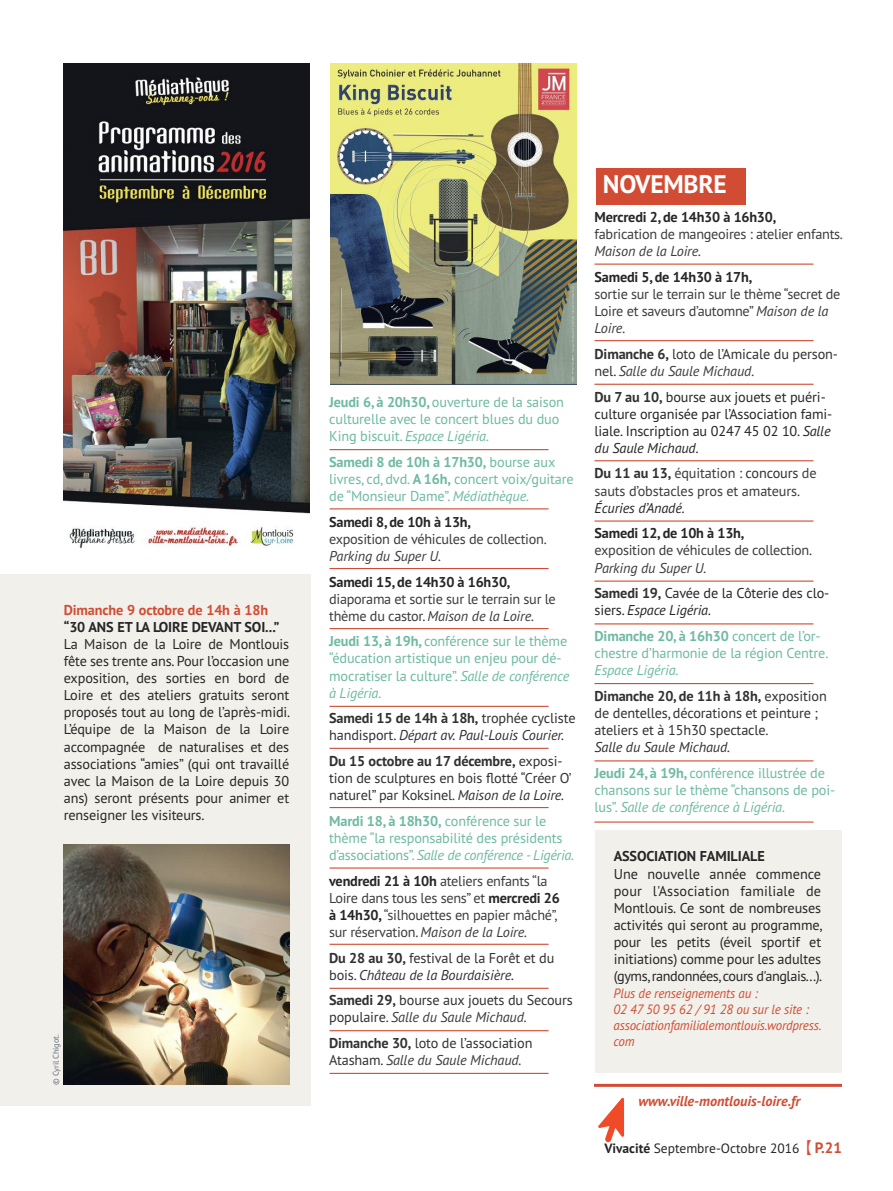
<style>
.page{position:relative;width:893px;height:1191px;background:#fff}
.page>*{position:absolute;margin:0;border:0;box-sizing:border-box;transform-origin:0 0}
.t1{font:700 25.5px "PT Sans";letter-spacing:-.01em;color:#fff}
.t2{font:14.25px/17.1px "PT Sans";letter-spacing:-.01em;color:#272627}
.t3{font:14.25px/17.1px "PT Sans";letter-spacing:-.01em;color:#6dbaa2}
.t4{font:14.25px/17.1px "PT Sans";letter-spacing:-.02em;color:#3d3c3c}
.t5{font:14.25px/17.1px "PT Sans";letter-spacing:-.01em;color:#323132}
.t6{font:700 14.25px "PT Sans";letter-spacing:-.015em;color:#272627}
.t7{font:italic 14.25px/17.1px "PT Sans";letter-spacing:-.01em;color:#323132}
.t8{font:700 14.25px/25.7px "PT Sans";letter-spacing:-.01em;color:#6dbaa2}
.t9{font:700 14.25px/25.7px "PT Sans";letter-spacing:-.01em;color:#323132}
.t10{font:italic 14.25px "PT Sans";letter-spacing:-.01em;color:#3d3c3c}
.t11{font:italic 700 14.25px "PT Sans";color:#d14c33}
.t12{font:700 14.25px "PT Sans";letter-spacing:-.01em;color:#d14c33}
.t13{font:italic 14.25px "PT Sans";letter-spacing:-.01em;color:#272627}
.t14{font:italic 13.5px/16.2px "PT Sans";letter-spacing:-.015em;color:#d14c33;scale:.96 1}
.t15{font:13.5px "PT Sans";color:#272627}
.t16{font:8.25px "PT Sans";letter-spacing:-.01em;color:#666f7a}
.s1{font-weight:700}
.s2{font-style:italic}
.s3{font-weight:700;font-style:normal}
.s4{font-style:normal}
.s5{font-weight:700;color:#272627}
.s6{font-style:italic;color:#3d3c3c}
.s7{font-weight:700;color:#323132}
.s8{color:#323132}
.s9{font-weight:400;color:#272627}
.s10{font-weight:400;font-style:italic;color:#272627}
.s11{font-weight:400}
.s12{font-weight:400;font-style:italic;color:#6dbaa2}
.s13{font-style:italic;color:#323132}
.s14{font-family:"Li Hei Pro";font-size:15px;color:#d14c33}
.s15{font-weight:700;font-size:15px;color:#d14c33}
</style>
<div class="page">
<div style="left:596px;top:168px;width:149px;height:37px;background:#d14c33"></div>
<hr style="left:594px;top:1083px;width:248px;height:3px;background:#d14c33">
<hr style="left:330px;top:449px;width:219px;height:1px;background:#d14c33">
<hr style="left:330px;top:508px;width:219px;height:1px;background:#d14c33">
<hr style="left:330px;top:568px;width:219px;height:1px;background:#d14c33">
<hr style="left:330px;top:628px;width:219px;height:1px;background:#d14c33">
<hr style="left:330px;top:706px;width:219px;height:1px;background:#d14c33">
<hr style="left:330px;top:747px;width:219px;height:2px;background:#d14c33">
<hr style="left:330px;top:807px;width:219px;height:1px;background:#d14c33">
<hr style="left:330px;top:867px;width:219px;height:1px;background:#d14c33">
<hr style="left:330px;top:943px;width:219px;height:1px;background:#d14c33">
<hr style="left:330px;top:987px;width:219px;height:2px;background:#d14c33">
<hr style="left:330px;top:1030px;width:219px;height:1px;background:#d14c33">
<hr style="left:330px;top:1072px;width:219px;height:2px;background:#d14c33">
<hr style="left:594px;top:263px;width:219px;height:2px;background:#d14c33">
<hr style="left:594px;top:340px;width:219px;height:1px;background:#d14c33">
<hr style="left:594px;top:384px;width:219px;height:1px;background:#d14c33">
<hr style="left:594px;top:460px;width:219px;height:1px;background:#d14c33">
<hr style="left:594px;top:520px;width:219px;height:1px;background:#d14c33">
<hr style="left:594px;top:580px;width:219px;height:1px;background:#d14c33">
<hr style="left:594px;top:623px;width:219px;height:1px;background:#d14c33">
<hr style="left:594px;top:683px;width:219px;height:1px;background:#d14c33">
<hr style="left:594px;top:760px;width:219px;height:1px;background:#d14c33">
<hr style="left:594px;top:821px;width:219px;height:1px;background:#d14c33">
<svg style="left:598px;top:1097px;width:26px;height:45px"></svg>
<div style="left:595px;top:830px;width:247px;height:243px;background:#f1f0ea"></div>
<div style="left:0;top:574px;width:310px;height:532px;background:#f1f0ea"></div>
<img style="left:330px;top:64px;width:247px;height:320px">
<img style="left:64px;top:64px;width:246px;height:485px">
<img style="left:64px;top:844px;width:225px;height:241px">
<p class="t12" style="left:64px;top:600px;width:206px">Dimanche 9 octobre de 14h à 18h</p>
<p class="t6" style="left:64px;top:617px;width:217px">“30 ANS ET LA LOIRE DEVANT SOI...”</p>
<p class="t2" style="left:64px;top:635px;width:228px;text-align:justify">La Maison de la Loire de Montlouis fête ses trente ans. Pour l’occasion une exposition, des sorties en bord de Loire et des ateliers gratuits seront proposés tout au long de l’après-midi.<br>L’équipe de la Maison de la Loire accompagnée de naturalises et des associations “amies” (qui ont travaillé avec la Maison de la Loire depuis 30 ans) seront présents pour animer et renseigner les visiteurs.</p>
<p class="t16" style="left:50px;top:1084px;width:52px;rotate:-90deg">© Cyril Chigot.</p>
<p class="t3" style="left:329px;top:393px;width:236px"><span class="s1">Jeudi 6, à 20h30,</span> ouverture de la saison culturelle avec le concert blues du duo<br>King biscuit. <span class="s2">Espace Ligéria.</span></p>
<p class="t3" style="left:329px;top:453px;width:246px"><span class="s1">Samedi 8 de 10h à 17h30,</span> bourse aux livres, cd, dvd. <span class="s1">A 16h,</span> concert voix/guitare de “Monsieur Dame”. <span class="s2">Médiathèque.</span></p>
<p class="t6" style="left:329px;top:512px;width:143px">Samedi 8, de 10h à 13h,</p>
<p class="t4" style="left:329px;top:530px;width:219px">exposition de véhicules de collection.</p>
<p class="t10" style="left:329px;top:547px;width:114px">Parking du Super U.</p>
<p class="t6" style="left:329px;top:572px;width:182px">Samedi 15, de 14h30 à 16h30,</p>
<p class="t4" style="left:329px;top:589px;width:228px">diaporama et sortie sur le terrain sur le thème du castor. <span class="s2">Maison de la Loire.</span></p>
<p class="t3" style="left:329px;top:632px;width:242px"><span class="s1">Jeudi 13, à 19h,</span> conférence sur le thème “éducation artistique un enjeu pour dé&shy;mocratiser la culture”. <span class="s2">Salle de conférence à Ligéria.</span></p>
<p class="t7" style="left:329px;top:709px;width:248px"><span class="s3">Samedi 15 de 14h à 18h,</span> <span class="s4">trophée cycliste handisport.</span> Départ av. Paul-Louis Courier.</p>
<p class="t5" style="left:329px;top:752px;width:244px"><span class="s1">Du 15 octobre au 17 décembre,</span> exposi&shy;tion de sculptures en bois flotté “Créer O’ naturel” par Koksinel. <span class="s2">Maison de la Loire.</span></p>
<p class="t3" style="left:329px;top:812px;width:246px"><span class="s1">Mardi 18, à 18h30,</span> conférence sur le thème “la responsabilité des présidents d’associations”. <span class="s2">Salle de conférence - Ligéria.</span></p>
<p class="t4" style="left:329px;top:871px;width:232px"><span class="s5">vendredi 21 à 10h</span> ateliers enfants “la Loire dans tous les sens” et <span class="s5">mercredi 26 à 14h30,</span> “silhouettes en papier mâché”, sur réservation. <span class="s2">Maison de la Loire.</span></p>
<p class="t5" style="left:329px;top:948px;width:227px"><span class="s1">Du 28 au 30,</span> festival de la Forêt et du bois. <span class="s2">Château de la Bourdaisière.</span></p>
<p class="t5" style="left:329px;top:991px;width:245px"><span class="s1">Samedi 29,</span> bourse aux jouets du Secours populaire. <span class="s6">Salle du Saule Michaud.</span></p>
<p class="t5" style="left:329px;top:1034px;width:205px"><span class="s1">Dimanche 30,</span> loto de l’association<br>Atasham. <span class="s6">Salle du Saule Michaud.</span></p>
<h1 class="t1" style="left:603px;top:167px;width:125px">NOVEMBRE</h1>
<p class="t6" style="left:595px;top:208px;width:183px">Mercredi 2, de 14h30 à 16h30,</p>
<p class="t4" style="left:595px;top:225px;width:250px">fabrication de mangeoires : atelier enfants.</p>
<p class="t10" style="left:595px;top:242px;width:108px">Maison de la Loire.</p>
<p class="t6" style="left:595px;top:267px;width:159px">Samedi 5, de 14h30 à 17h,</p>
<p class="t4" style="left:595px;top:285px;width:247px">sortie sur le terrain sur le thème “secret de<br>Loire et saveurs d’automne” <span class="s2">Maison de la<br>Loire.</span></p>
<p class="t5" style="left:595px;top:345px;width:245px"><span class="s1">Dimanche 6,</span> loto de l’Amicale du person&shy;nel. <span class="s6">Salle du Saule Michaud.</span></p>
<p class="t2" style="left:595px;top:388px;width:239px"><span class="s7">Du 7 au 10,</span> bourse aux jouets et puéri&shy;culture organisée par l’Association fami&shy;liale. Inscription au 0247 45 02 10. <span class="s2">Salle du Saule Michaud.</span></p>
<p class="t4" style="left:595px;top:464px;width:224px"><span class="s7">Du 11 au 13,</span> équitation : <span class="s8">concours</span> de sauts d’obstacles pros et amateurs.</p>
<p class="t13" style="left:595px;top:498px;width:92px">Écuries d’Anadé.</p>
<p class="t6" style="left:595px;top:524px;width:151px">Samedi 12, de 10h à 13h,</p>
<p class="t4" style="left:595px;top:541px;width:219px">exposition de véhicules de collection.</p>
<p class="t2" style="left:595px;top:554px;width:236px;line-height:25.7px"><span class="s6">Parking du Super U.<br></span><span class="s7">Samedi 19,</span> Cavée de la Côterie des clo-</p>
<p class="t8" style="left:595px;top:597px;width:228px"><span class="s9">siers.</span> <span class="s10">Espace Ligéria.<br></span>Dimanche 20, à 16h30 <span class="s11">concert de l’or-</span></p>
<p class="t3" style="left:595px;top:644px;width:235px">chestre d’harmonie de la région Centre.</p>
<p class="t9" style="left:595px;top:657px;width:234px"><span class="s12">Espace Ligéria.<br></span>Dimanche 20, de 11h à 18h, <span class="s11">exposition</span></p>
<p class="t5" style="left:595px;top:704px;width:225px">de dentelles, décorations et peinture ; ateliers et à 15h30 spectacle.</p>
<p class="t3" style="left:595px;top:734px;width:232px;line-height:25.7px"><span class="s13">Salle du Saule Michaud.<br></span><span class="s1">Jeudi 24, à 19h,</span> conférence illustrée de</p>
<p class="t3" style="left:595px;top:781px;width:242px">chansons sur le thème “chansons de poi&shy;lus”. <span class="s2">Salle de conférence à Ligéria.</span></p>
<p class="t6" style="left:614px;top:847px;width:153px">ASSOCIATION FAMILIALE</p>
<p class="t2" style="left:614px;top:864px;width:210px;text-align:justify">Une nouvelle année commence pour l'Association familiale de Montlouis. Ce sont de nombreuses activités qui seront au programme, pour les petits (éveil sportif et initiations) comme pour les adultes (gyms,randonnées, cours d'anglais...).</p>
<p class="t14" style="left:614px;top:984px;width:218px">Plus de renseignements au :<br>02 47 50 95 62 / 91 28 ou sur le site : associationfamilialemontlouis.wordpress. com</p>
<p class="t11" style="left:638px;top:1091px;width:163px">www.ville-montlouis-loire.fr</p>
<p class="t15" style="left:604px;top:1139px;width:239px"><span class="s1">Vivacité</span> Septembre-Octobre 2016<span class="s14">【</span><span class="s15">P.21</span></p>
</div>
